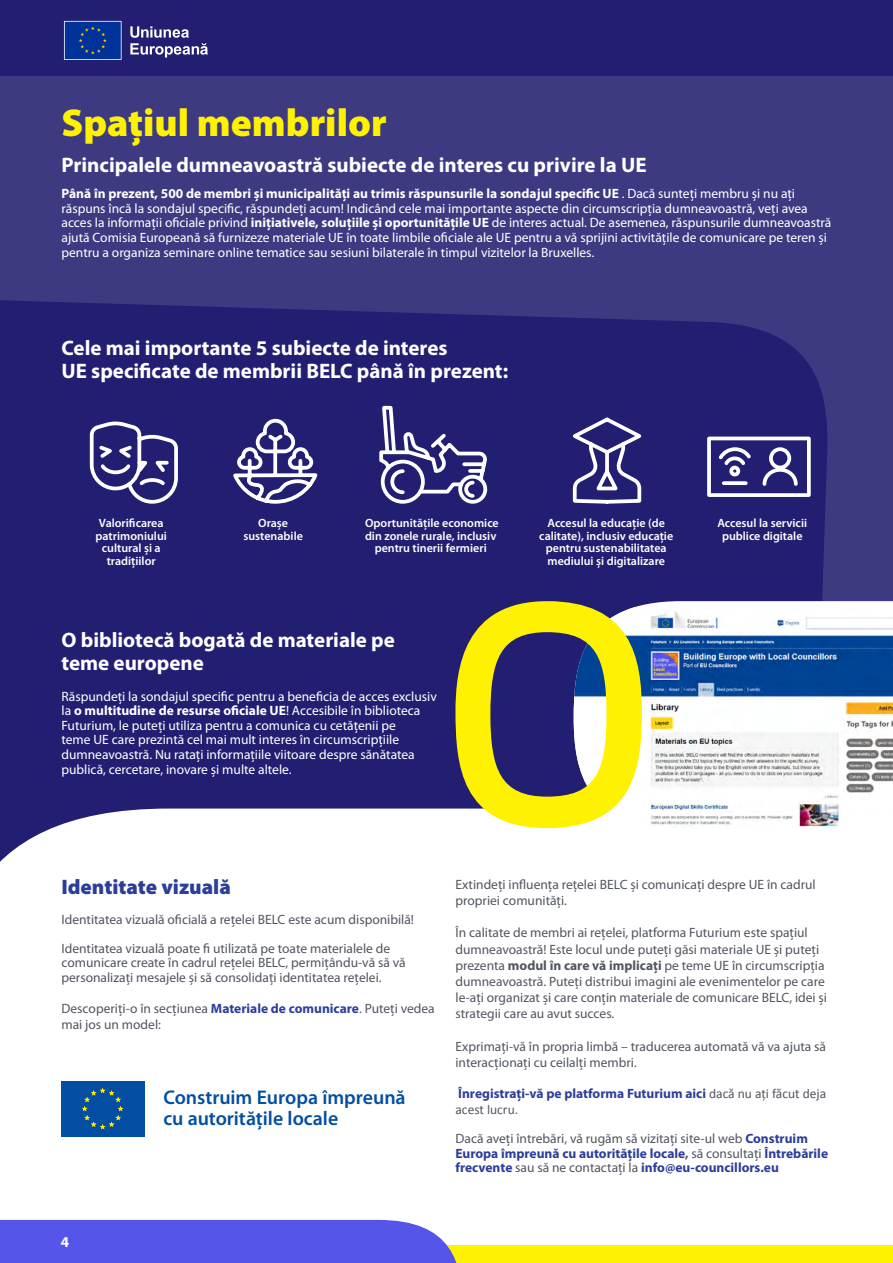
<style>
.page{position:relative;width:893px;height:1263px;background:#fff}
.page>*{position:absolute;margin:0;border:0;box-sizing:border-box;transform-origin:0 0}
.t1{font:900 39px "Myriad Pro";color:#fff200}
.t2{font:700 21px/22.6px "Myriad Pro";color:#fff}
.t3{font:900 21px "Myriad Pro";color:#2d3e99}
.t4{font:600 19.8px/20.9px "Myriad Pro";letter-spacing:-.005em;color:#034ea2}
.t5{font:700 15px "Myriad Pro";color:#fff}
.t6{font:13.5px/14.5px "Myriad Pro";color:#fff}
.Pa2{font:13.5px/16.2px "Myriad Pro";color:#515560}
.Default{font:700 13.5px/14.5px "Myriad Pro";color:#2d3e99}
.Default-2{font:13.5px/16.2px "Myriad Pro";color:#515560}
.t7{font:600 12px/12.9px "Myriad Pro";color:#fff;text-align:center}
.s1{font-weight:700}
.s2{font-weight:700;color:#2d3e99}
.s3{font-family:"Calibri";font-weight:400;color:#515560}
.s4{font-weight:400;color:#515560}
.s5{color:#515560}
</style>
<div class="page">
<div style="left:0;top:0;width:893px;height:802px;background:#3e3a82"></div>
<div style="left:0;top:300px;width:828px;height:508px;background:#221f72"></div>
<svg style="left:0;top:808px;width:552px;height:412px"></svg>
<div style="left:0;top:0;width:893px;height:75px;background:#221f72"></div>
<div style="left:1px;top:1245px;width:892px;height:18px;background:#fff200"></div>
<div style="left:0;top:1220px;width:457px;height:43px;background:#5556e9"></div>
<div style="left:52px;top:1072px;width:379px;height:73px;background:#fff"></div>
<svg style="left:61px;top:1081px;width:84px;height:56px"></svg>
<div style="left:61px;top:1081px;width:83px;height:55px;background:#034ea2"></div>
<svg style="left:82px;top:1088px;width:41px;height:41px"></svg>
<svg style="left:642px;top:601px;width:251px;height:6px;background:#f1f1f6"></svg>
<img style="left:642px;top:607px;width:251px;height:221px">
<svg style="left:455px;top:601px;width:187px;height:227px;background:#a29d51"></svg>
<svg style="left:88px;top:418px;width:92px;height:87px;background:#514f90"></svg>
<svg style="left:229px;top:417px;width:91px;height:88px;background:#5c5a97"></svg>
<svg style="left:377px;top:404px;width:113px;height:102px;background:#525091"></svg>
<svg style="left:566px;top:414px;width:82px;height:92px;background:#4e4c8e"></svg>
<div style="left:707px;top:437px;width:104px;height:60px;border:4px solid #fff"></div>
<svg style="left:716px;top:445px;width:83px;height:43px;background:#535091"></svg>
<svg style="left:64px;top:21px;width:58px;height:39px;background:#16439b"></svg>
<svg style="left:130px;top:26px;width:78px;height:32px"></svg>
<p class="t1" style="left:62px;top:101px;width:327px">Spațiul membrilor</p>
<p class="t2" style="left:62px;top:154px;width:586px">Principalele dumneavoastră subiecte de interes cu privire la UE</p>
<p class="t6" style="left:62px;top:187px;width:771px"><span class="s1">Până în prezent, 500 de membri și municipalități au trimis răspunsurile la sondajul specific UE</span> . Dacă sunteți membru și nu ați răspuns încă la sondajul specific, răspundeți acum! Indicând cele mai importante aspecte din circumscripția dumneavoastră, veți avea acces la informații oficiale privind <span class="s1">inițiativele, soluțiile și oportunitățile UE</span> de interes actual. De asemenea, răspunsurile dumneavoastră ajută Comisia Europeană să furnizeze materiale UE în toate limbile oficiale ale UE pentru a vă sprijini activitățile de comunicare pe teren și pentru a organiza seminare online tematice sau sesiuni bilaterale în timpul vizitelor la Bruxelles.</p>
<p class="t2" style="left:62px;top:337px;width:448px">Cele mai importante 5 subiecte de interes<br>UE specificate de membrii BELC până în prezent:</p>
<p class="t7" style="left:96px;top:516px;width:73px">Valorificarea patrimoniului cultural și a tradițiilor</p>
<p class="t7" style="left:258px;top:516px;width:31px">Orașe</p>
<p class="t7" style="left:243px;top:529px;width:61px">sustenabile</p>
<p class="t7" style="left:365px;top:516px;width:135px">Oportunitățile economice din zonele rurale, inclusiv pentru tinerii fermieri</p>
<p class="t7" style="left:539px;top:516px;width:135px">Accesul la educație (de calitate), inclusiv educație pentru sustenabilitatea mediului și digitalizare</p>
<p class="t7" style="left:717px;top:516px;width:91px">Accesul la servicii publice digitale</p>
<p class="t2" style="left:62px;top:629px;width:335px">O bibliotecă bogată de materiale pe teme europene</p>
<p class="t6" style="left:62px;top:689px;width:377px">Răspundeți la sondajul specific pentru a beneficia de acces exclusiv la <span class="s1">o multitudine de resurse oficiale UE</span>! Accesibile în biblioteca Futurium, le puteți utiliza pentru a comunica cu cetățenii pe<br>teme UE care prezintă cel mai mult interes în circumscripțiile dumneavoastră. Nu ratați informațiile viitoare despre sănătatea publică, cercetare, inovare și multe altele.</p>
<p class="t3" style="left:62px;top:875px;width:171px">Identitate vizuală</p>
<p class="Pa2" style="left:62px;top:911px;width:354px">Identitatea vizuală oficială a rețelei BELC este acum disponibilă!</p>
<p class="Pa2" style="left:62px;top:941px;width:346px;line-height:14.5px">Identitatea vizuală poate fi utilizată pe toate materialele de comunicare create în cadrul rețelei BELC, permițându-vă să vă personalizați mesajele și să consolidați identitatea rețelei.</p>
<p class="Default-2" style="left:62px;top:1000px;width:375px">Descoperiți-o în secțiunea <span class="s2">Materiale de comunicare</span>. Puteți vedea mai jos un model:</p>
<p class="t4" style="left:163px;top:1088px;width:244px">Construim Europa împreună cu autorităţile locale</p>
<p class="Default-2" style="left:455px;top:876px;width:362px">Extindeți influența rețelei BELC și comunicați despre UE în cadrul propriei comunități.</p>
<p class="Pa2" style="left:455px;top:925px;width:373px">În calitate de membri ai rețelei, platforma Futurium este spațiul dumneavoastră! Este locul unde puteți găsi materiale UE și puteți prezenta <span class="s1">modul în care vă implicați</span> pe teme UE în circumscripția dumneavoastră. Puteți distribui imagini ale evenimentelor pe care le-ați organizat și care conțin materiale de comunicare BELC, idei și strategii care au avut succes.</p>
<p class="Pa2" style="left:455px;top:1038px;width:372px">Exprimați-vă în propria limbă – traducerea automată vă va ajuta să interacționați cu ceilalți membri.</p>
<p class="Default" style="left:455px;top:1085px;width:372px;line-height:16.2px">Înregistrați-vă pe platforma Futurium aici <span class="s3">dacă nu ați făcut deja acest lucru.</span></p>
<p class="Default" style="left:455px;top:1131px;width:374px"><span class="s4">Dacă aveți întrebări, vă rugăm să vizitați site-ul web</span> Construim<br>Europa împreună cu autoritățile locale<span class="s5">,</span> <span class="s4">să consultați</span> Întrebările frecvente <span class="s4">sau să ne contactați la</span> info@eu-councillors.eu</p>
<p class="t5" style="left:61px;top:1233px;width:10px">4</p>
</div>
